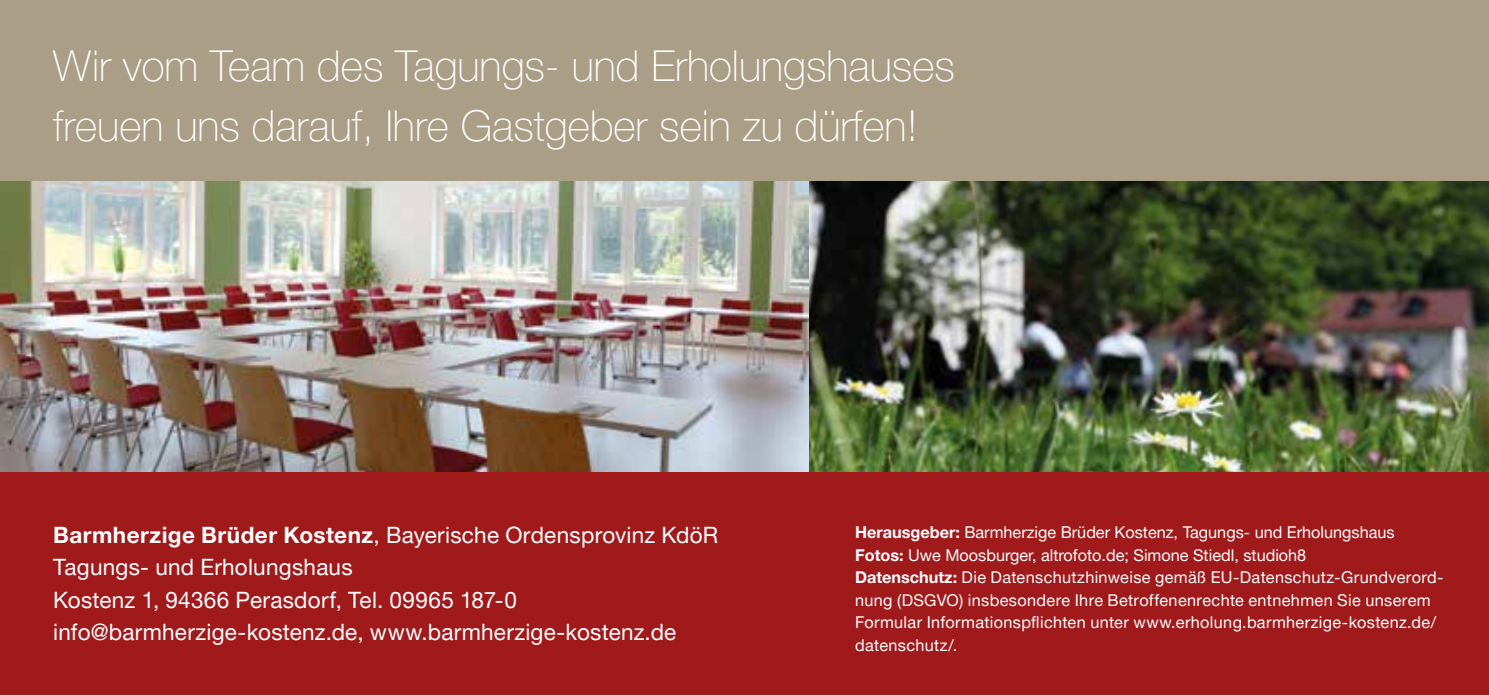
<style>
.page{position:relative;width:1489px;height:695px;background:#fff}
.page>*{position:absolute;margin:0;border:0;box-sizing:border-box;transform-origin:0 0}
.t1{font:100 42.5px/60px "Helvetica Neue LT Pro";color:#fff}
.t2{font:22.5px/32.5px "Helvetica Neue LT Pro";letter-spacing:.01em;color:#fff}
.t3{font:16.25px/22.5px "Helvetica Neue LT Pro";letter-spacing:.02em;color:#fff}
.s1{font-weight:700}
</style>
<div class="page">
<div style="left:0;top:0;width:1488px;height:694px;background:#a0191b"></div>
<div style="left:0;top:0;width:1488px;height:181px;background:#aa9f86"></div>
<img style="left:0;top:181px;width:1488px;height:291px">
<h1 class="t1" style="left:53px;top:35px;width:903px">Wir vom Team des Tagungs- und Erholungshauses freuen uns darauf, Ihre Gastgeber sein zu dürfen!</h1>
<h2 class="t2" style="left:53px;top:517px;width:666px"><span class="s1">Barmherzige Brüder Kostenz</span>, Bayerische Ordensprovinz KdöR Tagungs- und Erholungshaus<br>Kostenz 1, 94366 Perasdorf, Tel. 09965 187-0 info@barmherzige-kostenz.de, www.barmherzige-kostenz.de</h2>
<p class="t3" style="left:855px;top:520px;width:590px"><span class="s1">Herausgeber:</span> Barmherzige Brüder Kostenz, Tagungs- und Erholungshaus <span class="s1">Fotos:</span> Uwe Moosburger, altrofoto.de; Simone Stiedl, studioh8<br><span class="s1">Datenschutz:</span> Die Datenschutzhinweise gemäß EU-Datenschutz-Grundverord&shy;nung (DSGVO) insbesondere Ihre Betroffenenrechte entnehmen Sie unserem Formular Informationspflichten unter www.erholung.barmherzige-kostenz.de/ datenschutz/.</p>
</div>
